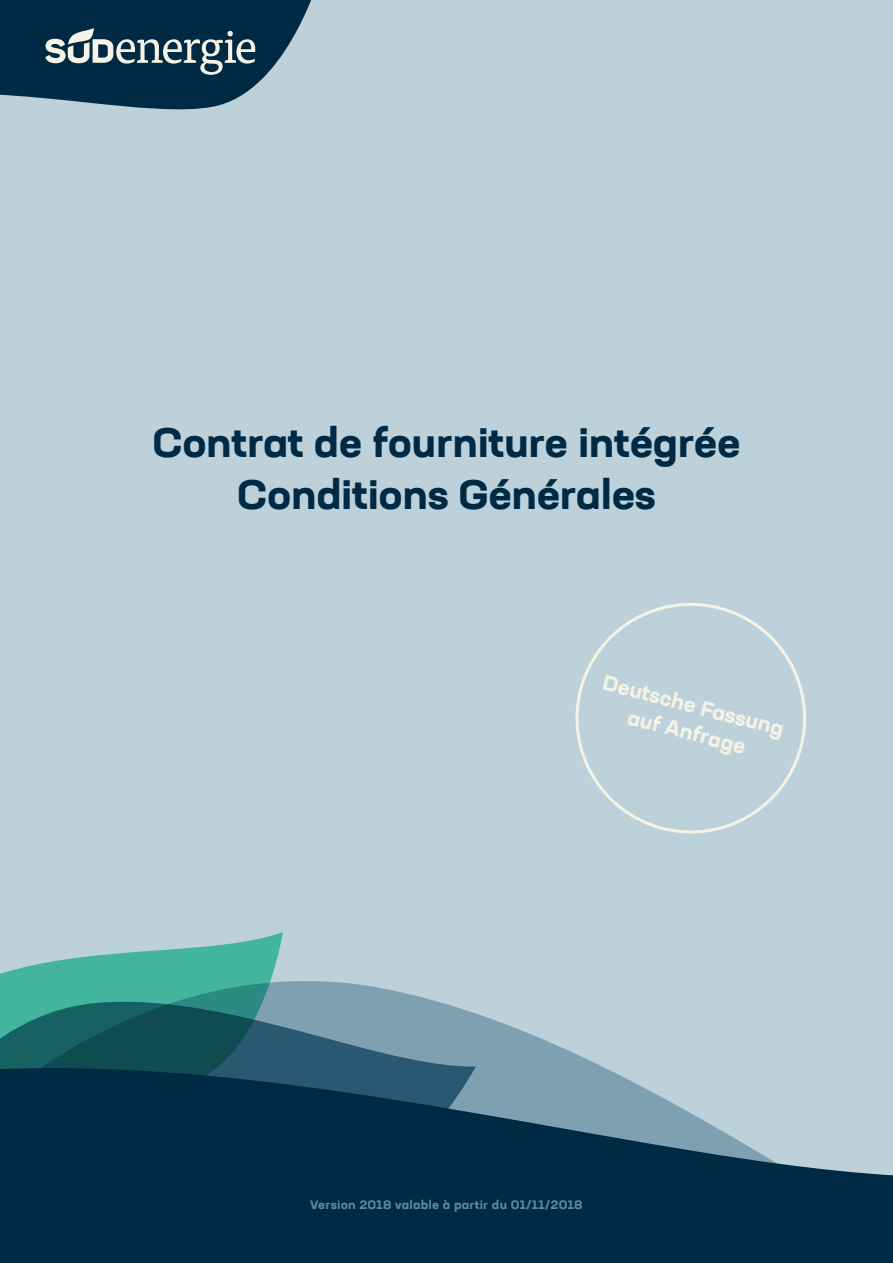
<style>
.page{position:relative;width:893px;height:1263px;background:#bcd1da}
.page>*{position:absolute;margin:0;border:0;box-sizing:border-box;transform-origin:0 0}
.t1{font:700 expanded 40.5px/52.5px "Neusa Next Pro";letter-spacing:-.01em;color:#002a43;text-align:center}
.t2{font:700 expanded 21px/27.2px "Neusa Next Pro";color:#f5f3e6;text-align:center}
.t3{font:700 expanded 12px "Neusa Next Pro";letter-spacing:.02em;color:#578ca2}
</style>
<div class="page">
<svg style="left:164px;top:932px;width:119px;height:18px"></svg>
<svg style="left:0;top:950px;width:553px;height:94px"></svg>
<svg style="left:0;top:996px;width:476px;height:48px;background:#478389"></svg>
<svg style="left:0;top:1044px;width:893px;height:219px;fill:#002a43"></svg>
<div style="left:0;top:1205px;width:813px;height:58px;background:#002a43"></div>
<svg style="left:0;top:0;width:311px;height:110px;background:#2f5366"></svg>
<svg style="left:575px;top:603px;width:231px;height:231px"></svg>
<p class="t1" style="left:152px;top:415px;width:590px">Contrat de fourniture intégrée<br>Conditions Générales</p>
<p class="t2" style="left:607px;top:669px;width:188px;rotate:14deg">Deutsche Fassung auf Anfrage</p>
<p class="t3" style="left:310px;top:1197px;width:274px">Version 2018 valable à partir du 01/11/2018</p>
</div>
